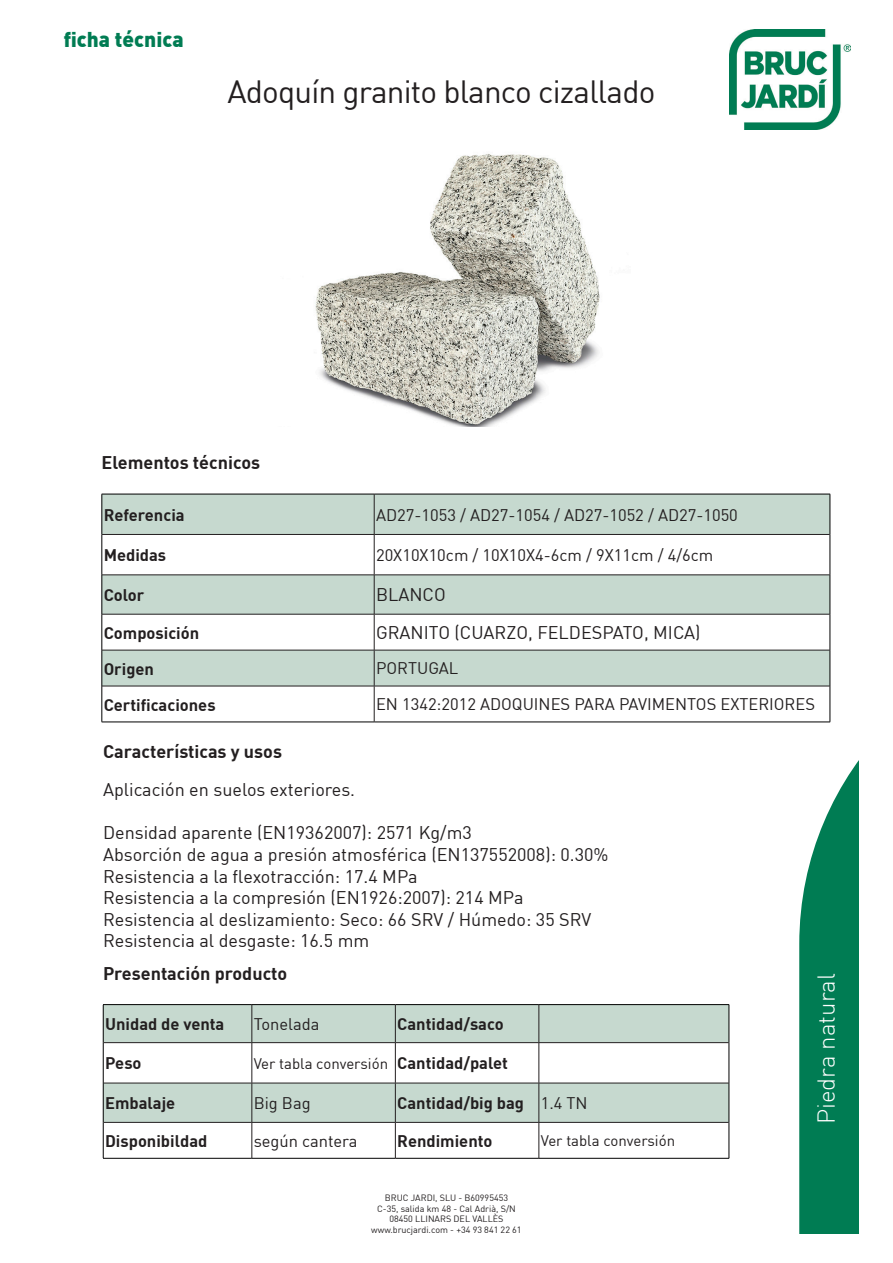
<style>
.page{position:relative;width:893px;height:1263px;background:#fff}
.page>*{position:absolute;margin:0;border:0;box-sizing:border-box;transform-origin:0 0}
.t1{font:31.5px "DIN";letter-spacing:-.025em;color:#231f20}
.t2{font:300 24px "DIN";color:#fff}
.t3{font:900 21px "DIN";color:#007c53}
.t4{font:18px "DIN";color:#231f20}
.t5{font:700 18px "DIN";color:#231f20}
.t6{font:16.5px "DIN";color:#231f20}
.t7{font:700 16.5px "DIN";color:#231f20}
.t8{font:15px "DIN";color:#231f20}
.t9{font:9px "DIN";color:#231f20}
</style>
<div class="page">
<svg style="left:799px;top:760px;width:60px;height:474px;background:#208c68"></svg>
<img style="left:315px;top:153px;width:285px;height:274px">
<img style="left:729px;top:30px;width:121px;height:100px">
<svg style="left:103px;top:495px;width:727px;height:191px;fill:#c6d9cf"></svg>
<hr style="left:102px;top:494px;width:272px;height:1px;background:#000">
<hr style="left:102px;top:494px;width:1px;height:40px;background:#000">
<hr style="left:374px;top:494px;width:456px;height:1px;background:#000">
<hr style="left:830px;top:494px;width:1px;height:40px;background:#000">
<hr style="left:102px;top:534px;width:1px;height:41px;background:#000">
<hr style="left:830px;top:534px;width:1px;height:41px;background:#000">
<hr style="left:102px;top:575px;width:1px;height:39px;background:#000">
<hr style="left:830px;top:575px;width:1px;height:39px;background:#000">
<hr style="left:102px;top:614px;width:1px;height:36px;background:#000">
<hr style="left:830px;top:614px;width:1px;height:36px;background:#000">
<hr style="left:102px;top:650px;width:1px;height:36px;background:#000">
<hr style="left:830px;top:650px;width:1px;height:36px;background:#000">
<hr style="left:102px;top:686px;width:1px;height:36px;background:#000">
<hr style="left:830px;top:686px;width:1px;height:36px;background:#000">
<hr style="left:102px;top:722px;width:272px;height:1px;background:#000">
<hr style="left:374px;top:722px;width:456px;height:1px;background:#000">
<hr style="left:374px;top:494px;width:1px;height:40px;background:#231f20">
<hr style="left:102px;top:534px;width:272px;height:1px;background:#231f20">
<hr style="left:374px;top:534px;width:456px;height:1px;background:#231f20">
<hr style="left:374px;top:535px;width:1px;height:40px;background:#231f20">
<hr style="left:102px;top:575px;width:272px;height:1px;background:#231f20">
<hr style="left:374px;top:575px;width:456px;height:1px;background:#231f20">
<hr style="left:374px;top:575px;width:1px;height:39px;background:#231f20">
<hr style="left:102px;top:614px;width:272px;height:1px;background:#231f20">
<hr style="left:374px;top:614px;width:456px;height:1px;background:#231f20">
<hr style="left:374px;top:614px;width:1px;height:36px;background:#231f20">
<hr style="left:102px;top:650px;width:272px;height:1px;background:#231f20">
<hr style="left:374px;top:650px;width:456px;height:1px;background:#231f20">
<hr style="left:374px;top:650px;width:1px;height:36px;background:#231f20">
<hr style="left:102px;top:686px;width:272px;height:1px;background:#231f20">
<hr style="left:374px;top:686px;width:456px;height:1px;background:#231f20">
<hr style="left:374px;top:686px;width:1px;height:36px;background:#231f20">
<svg style="left:104px;top:1005px;width:625px;height:117px;fill:#c6d9cf"></svg>
<hr style="left:103px;top:1004px;width:149px;height:1px;background:#000">
<hr style="left:103px;top:1005px;width:1px;height:38px;background:#000">
<hr style="left:252px;top:1004px;width:143px;height:1px;background:#000">
<hr style="left:395px;top:1004px;width:144px;height:1px;background:#000">
<hr style="left:539px;top:1004px;width:190px;height:1px;background:#000">
<hr style="left:729px;top:1005px;width:1px;height:38px;background:#000">
<hr style="left:103px;top:1043px;width:1px;height:40px;background:#000">
<hr style="left:729px;top:1043px;width:1px;height:40px;background:#000">
<hr style="left:103px;top:1083px;width:1px;height:39px;background:#000">
<hr style="left:729px;top:1083px;width:1px;height:39px;background:#000">
<hr style="left:103px;top:1122px;width:1px;height:36px;background:#000">
<hr style="left:729px;top:1122px;width:1px;height:36px;background:#000">
<hr style="left:103px;top:1158px;width:149px;height:1px;background:#000">
<hr style="left:252px;top:1158px;width:143px;height:1px;background:#000">
<hr style="left:395px;top:1158px;width:144px;height:1px;background:#000">
<hr style="left:539px;top:1158px;width:190px;height:1px;background:#000">
<hr style="left:252px;top:1005px;width:1px;height:37px;background:#231f20">
<hr style="left:395px;top:1005px;width:1px;height:37px;background:#231f20">
<hr style="left:539px;top:1005px;width:1px;height:37px;background:#231f20">
<hr style="left:103px;top:1042px;width:149px;height:1px;background:#231f20">
<hr style="left:252px;top:1042px;width:143px;height:1px;background:#231f20">
<hr style="left:252px;top:1043px;width:1px;height:40px;background:#231f20">
<hr style="left:395px;top:1042px;width:144px;height:1px;background:#231f20">
<hr style="left:395px;top:1043px;width:1px;height:40px;background:#231f20">
<hr style="left:539px;top:1042px;width:190px;height:1px;background:#231f20">
<hr style="left:539px;top:1043px;width:1px;height:40px;background:#231f20">
<hr style="left:103px;top:1083px;width:149px;height:1px;background:#231f20">
<hr style="left:252px;top:1083px;width:143px;height:1px;background:#231f20">
<hr style="left:252px;top:1083px;width:1px;height:39px;background:#231f20">
<hr style="left:395px;top:1083px;width:144px;height:1px;background:#231f20">
<hr style="left:395px;top:1083px;width:1px;height:39px;background:#231f20">
<hr style="left:539px;top:1083px;width:190px;height:1px;background:#231f20">
<hr style="left:539px;top:1083px;width:1px;height:39px;background:#231f20">
<hr style="left:103px;top:1122px;width:149px;height:1px;background:#231f20">
<hr style="left:252px;top:1122px;width:143px;height:1px;background:#231f20">
<hr style="left:252px;top:1122px;width:1px;height:36px;background:#231f20">
<hr style="left:395px;top:1122px;width:144px;height:1px;background:#231f20">
<hr style="left:395px;top:1122px;width:1px;height:36px;background:#231f20">
<hr style="left:539px;top:1122px;width:190px;height:1px;background:#231f20">
<hr style="left:539px;top:1122px;width:1px;height:36px;background:#231f20">
<p class="t3" style="left:64px;top:29px;width:121px">ficha técnica</p>
<p class="t1" style="left:227px;top:77px;width:429px">Adoquín granito blanco cizallado</p>
<p class="t5" style="left:102px;top:454px;width:160px">Elementos técnicos</p>
<p class="t7" style="left:104px;top:507px;width:83px">Referencia</p>
<p class="t6" style="left:376px;top:507px;width:363px">AD27-1053 / AD27-1054 / AD27-1052 / AD27-1050</p>
<p class="t7" style="left:104px;top:547px;width:64px">Medidas</p>
<p class="t6" style="left:376px;top:548px;width:339px">20X10X10cm / 10X10X4-6cm / 9X11cm / 4/6cm</p>
<p class="t7" style="left:104px;top:587px;width:42px">Color</p>
<p class="t4" style="left:376px;top:587px;width:71px">BLANCO</p>
<p class="t7" style="left:104px;top:625px;width:97px">Composición</p>
<p class="t4" style="left:376px;top:625px;width:326px">GRANITO (CUARZO, FELDESPATO, MICA)</p>
<p class="t7" style="left:104px;top:661px;width:52px">Origen</p>
<p class="t6" style="left:376px;top:661px;width:84px">PORTUGAL</p>
<p class="t7" style="left:104px;top:697px;width:113px">Certificaciones</p>
<p class="t6" style="left:376px;top:697px;width:440px">EN 1342:2012 ADOQUINES PARA PAVIMENTOS EXTERIORES</p>
<p class="t5" style="left:103px;top:743px;width:181px">Características y usos</p>
<p class="t4" style="left:103px;top:782px;width:254px">Aplicación en suelos exteriores.</p>
<p class="t4" style="left:103px;top:825px;width:370px">Densidad aparente (EN19362007): 2571 Kg/m3</p>
<p class="t4" style="left:103px;top:846px;width:507px">Absorción de agua a presión atmosférica (EN137552008): 0.30%</p>
<p class="t4" style="left:103px;top:868px;width:316px">Resistencia a la flexotracción: 17.4 MPa</p>
<p class="t4" style="left:103px;top:890px;width:422px">Resistencia a la compresión (EN1926:2007): 214 MPa</p>
<p class="t4" style="left:103px;top:911px;width:490px">Resistencia al deslizamiento: Seco: 66 SRV / Húmedo: 35 SRV</p>
<p class="t4" style="left:103px;top:933px;width:268px">Resistencia al desgaste: 16.5 mm</p>
<p class="t5" style="left:103px;top:965px;width:186px">Presentación producto</p>
<p class="t7" style="left:105px;top:1016px;width:121px">Unidad de venta</p>
<p class="t6" style="left:254px;top:1017px;width:67px">Tonelada</p>
<p class="t7" style="left:397px;top:1016px;width:108px">Cantidad/saco</p>
<p class="t7" style="left:105px;top:1055px;width:38px">Peso</p>
<p class="t8" style="left:254px;top:1056px;width:136px">Ver tabla conversión</p>
<p class="t7" style="left:397px;top:1055px;width:112px">Cantidad/palet</p>
<p class="t7" style="left:105px;top:1095px;width:72px">Embalaje</p>
<p class="t6" style="left:254px;top:1096px;width:58px">Big Bag</p>
<p class="t7" style="left:397px;top:1095px;width:128px">Cantidad/big bag</p>
<p class="t6" style="left:541px;top:1096px;width:48px">1.4 TN</p>
<p class="t7" style="left:105px;top:1133px;width:104px">Disponibildad</p>
<p class="t6" style="left:254px;top:1133px;width:105px">según cantera</p>
<p class="t7" style="left:397px;top:1133px;width:97px">Rendimiento</p>
<p class="t8" style="left:541px;top:1134px;width:136px">Ver tabla conversión</p>
<p class="t9" style="left:385px;top:1193px;width:125px">BRUC JARDI, SLU - B60995453</p>
<p class="t9" style="left:377px;top:1204px;width:140px">C-35, salida km 48 - Cal Adrià, S/N</p>
<p class="t9" style="left:389px;top:1215px;width:116px">08450 LLINARS DEL VALLÈS</p>
<p class="t9" style="left:371px;top:1226px;width:152px">www.brucjardi.com - +34 93 841 22 61</p>
<p class="t2" style="left:815px;top:1124px;width:153px;rotate:-90deg">Piedra natural</p>
</div>
